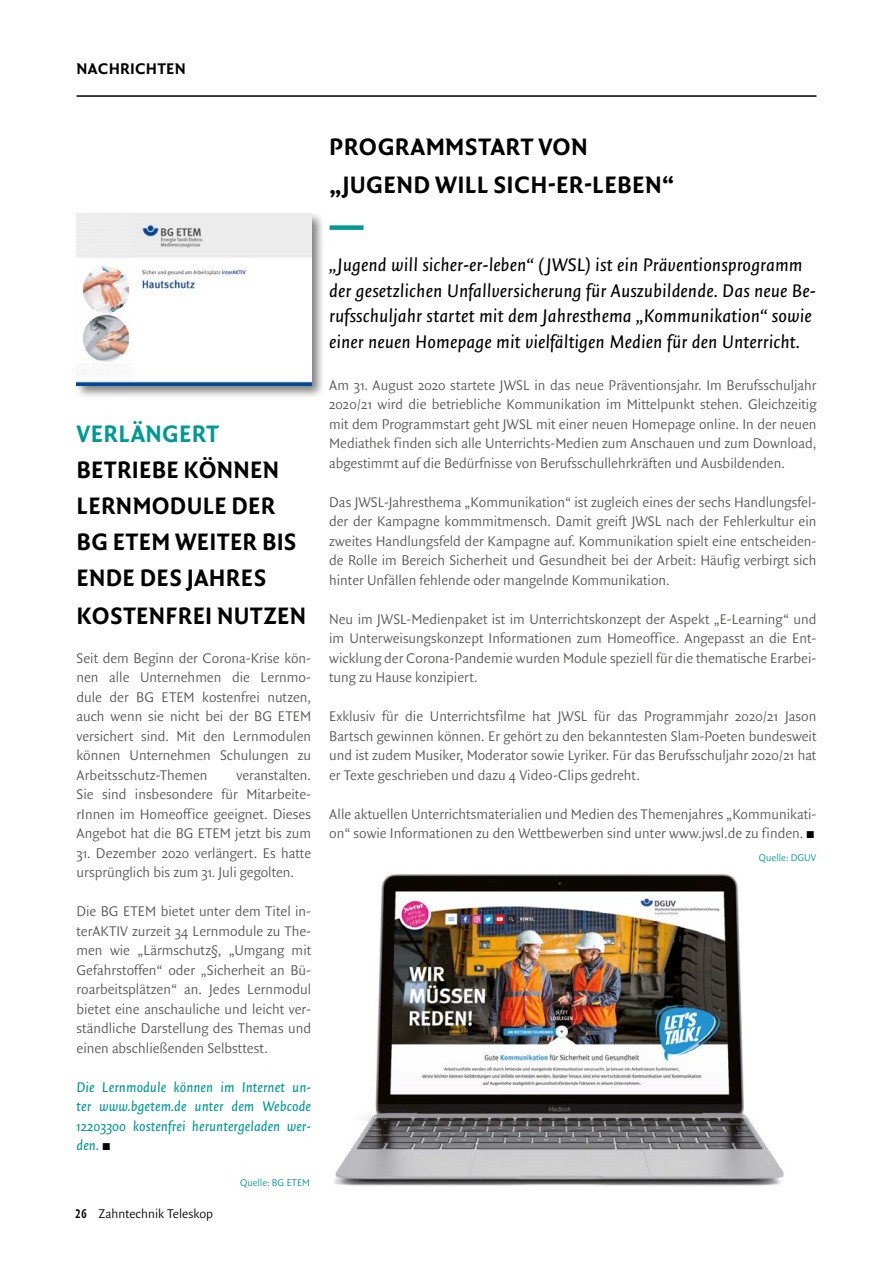
<style>
.page{position:relative;width:893px;height:1263px;background:#fff}
.page>*{position:absolute;margin:0;border:0;box-sizing:border-box;transform-origin:0 0}
.t1{font:25.5px/36.5px "Quadraat Sans OT Bld";letter-spacing:.01em;color:#000;scale:.96 1}
.t2{font:25.5px/37.5px "Quadraat Sans OT Bld";letter-spacing:.01em;color:#000}
.t3{font:25.5px "Quadraat Sans OT Bld";letter-spacing:.01em;color:#009a93;scale:.96 1}
.t4{font:italic 19.5px/25.5px "Quadraat Sans OT";color:#000}
.t5{font:16.5px "Quadraat Sans OT Bld";letter-spacing:.01em;color:#000}
.t6{font:300 15px/19.5px "Quadraat Sans OT";color:#575756;text-align:justify}
.t7{font:italic 15px/19.5px "Quadraat Sans OT";color:#009a93;text-align:justify}
.t8{font:300 13.5px "Quadraat Sans OT";color:#000}
.t9{font:300 10.5px "Quadraat Sans OT";color:#009a93}
.s1{font-weight:300;font-style:normal;color:#000}
.s2{font-family:"Quadraat Sans OT Bld";font-weight:400}
.s3{color:#000}
</style>
<div class="page">
<hr style="left:77px;top:95px;width:739px;height:2px;background:#000">
<div style="left:74px;top:211px;width:251px;height:188px;background:#575756;opacity:.75"></div>
<img style="left:77px;top:214px;width:234px;height:171px">
<img style="left:334px;top:874px;width:450px;height:312px">
<div style="left:330px;top:225px;width:34px;height:5px;background:#009a93"></div>
<p class="t5" style="left:77px;top:57px;width:111px">NACHRICHTEN</p>
<h1 class="t2" style="left:329px;top:128px;width:347px">PROGRAMMSTART VON „JUGEND WILL SICH-ER-LEBEN“</h1>
<h1 class="t3" style="left:77px;top:416px;width:150px">VERLÄNGERT</h1>
<h1 class="t1" style="left:77px;top:451px;width:241px">BETRIEBE KÖNNEN<br>LERNMODULE DER<br>BG ETEM WEITER BIS<br>ENDE DES JAHRES<br>KOSTENFREI NUTZEN</h1>
<p class="t6" style="left:77px;top:648px;width:236px">Seit dem Beginn der Corona-Krise kön&shy;nen alle Unternehmen die Lernmo&shy;dule der BG ETEM kostenfrei nutzen, auch wenn sie nicht bei der BG ETEM versichert sind. Mit den Lernmodulen können Unternehmen Schulungen zu Arbeitsschutz-Themen</p>
<p class="t6" style="left:77px;top:765px;width:236px;text-indent:160px">veranstalten.<br>Sie sind insbesondere für Mitarbeite&shy;rInnen im Homeoffice geeignet. Dieses Angebot hat die BG ETEM jetzt bis zum</p>
<p class="t6" style="left:77px;top:843px;width:236px">31. Dezember 2020 verlängert. Es hatte ursprünglich bis zum 31. Juli gegolten.</p>
<p class="t6" style="left:77px;top:901px;width:236px">Die BG ETEM bietet unter dem Titel in&shy;terAKTIV zurzeit 34 Lernmodule zu The&shy;men wie „Lärmschutz§, „Umgang mit Gefahrstoffen“ oder „Sicherheit an Bü&shy;roarbeitsplätzen“ an. Jedes Lernmodul bietet eine anschauliche und leicht ver&shy;ständliche Darstellung des Themas und einen abschließenden Selbsttest.</p>
<p class="t7" style="left:77px;top:1077px;width:236px">Die Lernmodule können im Internet un&shy;ter www.bgetem.de unter dem Webcode 12203300 kostenfrei heruntergeladen wer&shy;den. <span class="s1">◼</span></p>
<p class="t8" style="left:75px;top:1204px;width:139px"><span class="s2">26</span> Zahntechnik Teleskop</p>
<p class="t9" style="left:240px;top:1176px;width:71px">Quelle: BG ETEM</p>
<p class="t4" style="left:329px;top:252px;width:488px">„Jugend will sicher-er-leben“ ( JWSL) ist ein Präventionsprogramm der gesetzlichen Unfallversicherung für Auszubildende. Das neue Be&shy;rufsschuljahr startet mit dem Jahresthema „Kommunikation“ sowie einer neuen Homepage mit vielfältigen Medien für den Unterricht.</p>
<p class="t6" style="left:329px;top:375px;width:489px">Am 31. August 2020 startete JWSL in das neue Präventionsjahr. Im Berufsschuljahr 2020/21 wird die betriebliche Kommunikation im Mittelpunkt stehen. Gleichzeitig mit dem Programmstart geht JWSL mit einer neuen Homepage online. In der neuen Mediathek finden sich alle Unterrichts-Medien zum Anschauen und zum Download, abgestimmt auf die Bedürfnisse von Berufsschullehrkräften und Ausbildenden.</p>
<p class="t6" style="left:329px;top:492px;width:489px">Das JWSL-Jahresthema „Kommunikation“ ist zugleich eines der sechs Handlungsfel&shy;der der Kampagne kommmitmensch. Damit greift JWSL nach der Fehlerkultur ein zweites Handlungsfeld der Kampagne auf. Kommunikation spielt eine entscheiden&shy;de Rolle im Bereich Sicherheit und Gesundheit bei der Arbeit: Häufig verbirgt sich hinter Unfällen fehlende oder mangelnde Kommunikation.</p>
<p class="t6" style="left:329px;top:609px;width:489px">Neu im JWSL-Medienpaket ist im Unterrichtskonzept der Aspekt „E-Learning“ und im Unterweisungskonzept Informationen zum Homeoffice. Angepasst an die Ent&shy;wicklung der Corona-Pandemie wurden Module speziell für die thematische Erarbei&shy;tung zu Hause konzipiert.</p>
<p class="t6" style="left:329px;top:706px;width:489px">Exklusiv für die Unterrichtsfilme hat JWSL für das Programmjahr 2020/21 Jason Bartsch gewinnen können. Er gehört zu den bekanntesten Slam-Poeten bundesweit und ist zudem Musiker, Moderator sowie Lyriker. Für das Berufsschuljahr 2020/21 hat er Texte geschrieben und dazu 4 Video-Clips gedreht.</p>
<p class="t6" style="left:329px;top:804px;width:489px">Alle aktuellen Unterrichtsmaterialien und Medien des Themenjahres „Kommunikati&shy;on“ sowie Informationen zu den Wettbewerben sind unter www.jwsl.de zu finden. <span class="s3">◼</span></p>
<p class="t9" style="left:759px;top:850px;width:59px">Quelle: DGUV</p>
</div>
